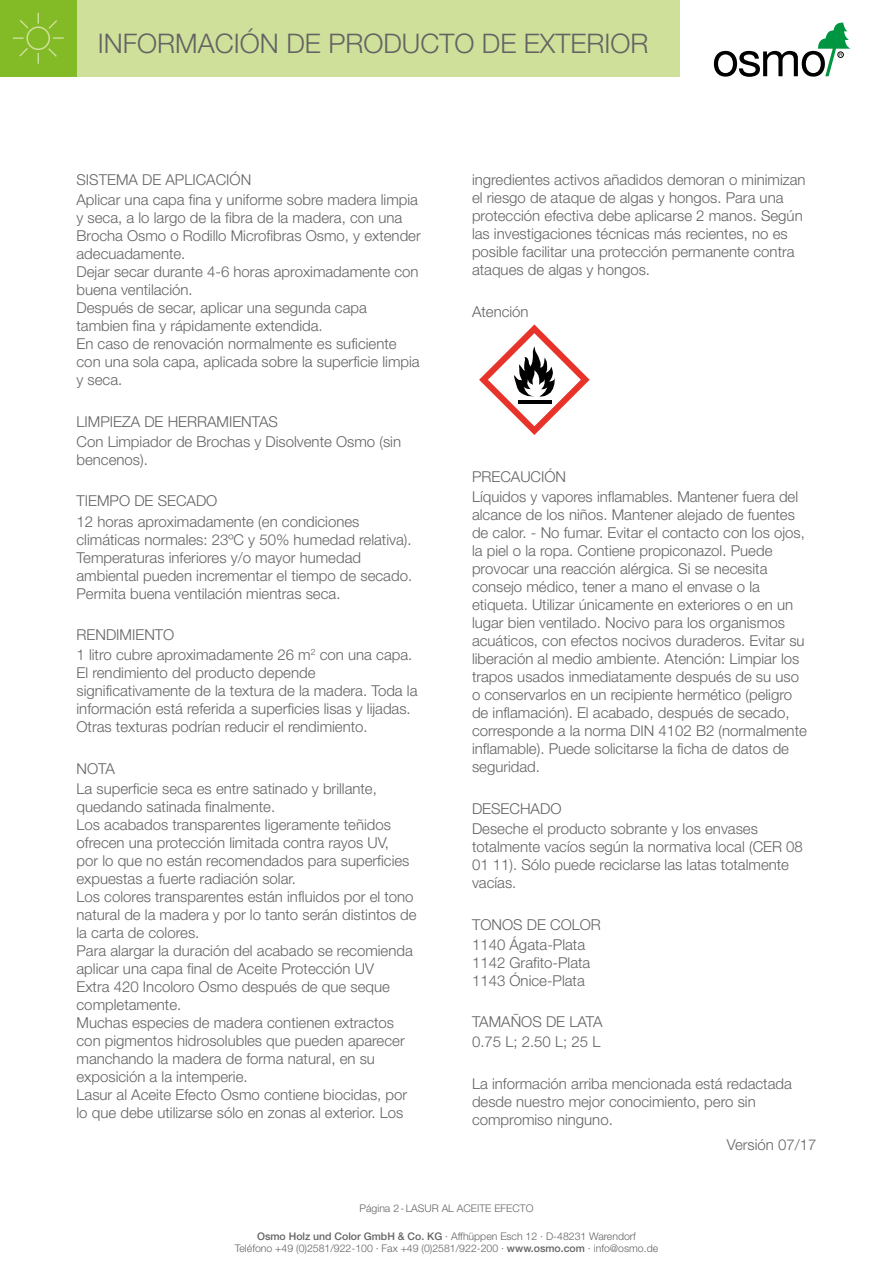
<style>
.page{position:relative;width:893px;height:1263px;background:#fff}
.page>*{position:absolute;margin:0;border:0;box-sizing:border-box;transform-origin:0 0}
.t1{font:300 27px "Helvetica Neue";color:#646363}
.t2{font:300 15px/18px "Helvetica Neue";color:#646363}
.t3{font:300 10.5px/12.6px "Helvetica Neue";color:#646363;text-align:center}
.s1{font-weight:500}
</style>
<div class="page">
<div style="left:77px;top:0;width:603px;height:77px;background:#cfe09b"></div>
<svg style="left:714px;top:23px;width:136px;height:54px"></svg>
<div style="left:0;top:0;width:77px;height:77px;background:#83bb26"></div>
<svg style="left:12px;top:12px;width:52px;height:52px"></svg>
<svg style="left:479px;top:324px;width:111px;height:111px"></svg>
<hr style="left:519px;top:400px;width:33px;height:3px;background:#000">
<h1 class="t1" style="left:98px;top:27px;width:552px">INFORMACIÓN DE PRODUCTO DE EXTERIOR</h1>
<p class="t2" style="left:77px;top:169px;width:343px;line-height:20.1px">SISTEMA DE APLICACIÓN<br>Aplicar una capa fina y uniforme sobre madera limpia</p>
<p class="t2" style="left:77px;top:209px;width:346px">y seca, a lo largo de la fibra de la madera, con una Brocha Osmo o Rodillo Microfibras Osmo, y extender adecuadamente.<br>Dejar secar durante 4-6 horas aproximadamente con buena ventilación.<br>Después de secar, aplicar una segunda capa tambien fina y rápidamente extendida.<br>En caso de renovación normalmente es suficiente con una sola capa, aplicada sobre la superficie limpia y seca.</p>
<p class="t2" style="left:77px;top:411px;width:326px;line-height:20.1px">LIMPIEZA DE HERRAMIENTAS<br>Con Limpiador de Brochas y Disolvente Osmo (sin</p>
<p class="t2" style="left:77px;top:450px;width:73px">bencenos).</p>
<p class="t2" style="left:77px;top:491px;width:284px;line-height:20.1px">TIEMPO DE SECADO<br>12 horas aproximadamente (en condiciones</p>
<p class="t2" style="left:77px;top:530px;width:337px">climáticas normales: 23ºC y 50% humedad relativa).<br>Temperaturas inferiores y/o mayor humedad ambiental pueden incrementar el tiempo de secado.<br>Permita buena ventilación mientras seca.</p>
<p class="t2" style="left:77px;top:624px;width:337px;line-height:20.1px">RENDIMIENTO<br>1 litro cubre aproximadamente 26 m<sup>2</sup> con una capa.</p>
<p class="t2" style="left:77px;top:664px;width:342px">El rendimiento del producto depende significativamente de la textura de la madera. Toda la información está referida a superficies lisas y lijadas.<br>Otras texturas podrían reducir el rendimiento.</p>
<p class="t2" style="left:77px;top:758px;width:302px;line-height:20.1px">NOTA<br>La superficie seca es entre satinado y brillante,</p>
<p class="t2" style="left:77px;top:797px;width:342px">quedando satinada finalmente.<br>Los acabados transparentes ligeramente teñidos ofrecen una protección limitada contra rayos UV,<br>por lo que no están recomendados para superficies expuestas a fuerte radiación solar.<br>Los colores transparentes están influidos por el tono natural de la madera y por lo tanto serán distintos de la carta de colores.<br>Para alargar la duración del acabado se recomienda aplicar una capa final de Aceite Protección UV<br>Extra 420 Incoloro Osmo después de que seque completamente.<br>Muchas especies de madera contienen extractos con pigmentos hidrosolubles que pueden aparecer manchando la madera de forma natural, en su exposición a la intemperie.<br>Lasur al Aceite Efecto Osmo contiene biocidas, por lo que debe utilizarse sólo en zonas al exterior. Los</p>
<p class="t2" style="left:472px;top:170px;width:335px">ingredientes activos añadidos demoran o minimizan el riesgo de ataque de algas y hongos. Para una protección efectiva debe aplicarse 2 manos. Según las investigaciones técnicas más recientes, no es posible facilitar una protección permanente contra ataques de algas y hongos.</p>
<p class="t2" style="left:472px;top:302px;width:58px">Atención</p>
<p class="t2" style="left:472px;top:466px;width:328px;line-height:20.1px">PRECAUCIÓN<br>Líquidos y vapores inflamables. Mantener fuera del</p>
<p class="t2" style="left:472px;top:506px;width:336px">alcance de los niños. Mantener alejado de fuentes de calor. - No fumar. Evitar el contacto con los ojos, la piel o la ropa. Contiene propiconazol. Puede provocar una reacción alérgica. Si se necesita consejo médico, tener a mano el envase o la etiqueta. Utilizar únicamente en exteriores o en un lugar bien ventilado. Nocivo para los organismos acuáticos, con efectos nocivos duraderos. Evitar su liberación al medio ambiente. Atención: Limpiar los trapos usados inmediatamente después de su uso o conservarlos en un recipiente hermético (peligro de inflamación). El acabado, después de secado, corresponde a la norma DIN 4102 B2 (normalmente inflamable). Puede solicitarse la ficha de datos de seguridad.</p>
<p class="t2" style="left:472px;top:798px;width:287px;line-height:20.1px">DESECHADO<br>Deseche el producto sobrante y los envases</p>
<p class="t2" style="left:472px;top:837px;width:332px">totalmente vacíos según la normativa local (CER 08<br>01 11). Sólo puede reciclarse las latas totalmente vacías.</p>
<p class="t2" style="left:472px;top:914px;width:130px;line-height:20.1px">TONOS DE COLOR<br>1140 Ágata-Plata</p>
<p class="t2" style="left:472px;top:953px;width:120px">1142 Grafito-Plata<br>1143 Ónice-Plata</p>
<p class="t2" style="left:472px;top:1012px;width:132px;line-height:20.1px">TAMAÑOS DE LATA<br>0.75 L; 2.50 L; 25 L</p>
<p class="t2" style="left:472px;top:1074px;width:321px">La información arriba mencionada está redactada desde nuestro mejor conocimiento, pero sin compromiso ninguno.</p>
<p class="t2" style="left:727px;top:1135px;width:91px">Versión 07/17</p>
<p class="t3" style="left:359px;top:1201px;width:176px">Página 2-LASUR AL ACEITE EFECTO</p>
<p class="t3" style="left:235px;top:1229px;width:425px"><span class="s1">Osmo Holz und Color GmbH &amp; Co. KG</span> · Affhüppen Esch 12 · D-48231 Warendorf<br>Teléfono +49 (0)2581/922-100 · Fax +49 (0)2581/922-200 · <span class="s1">www.osmo.com</span> · info@osmo.de</p>
</div>
